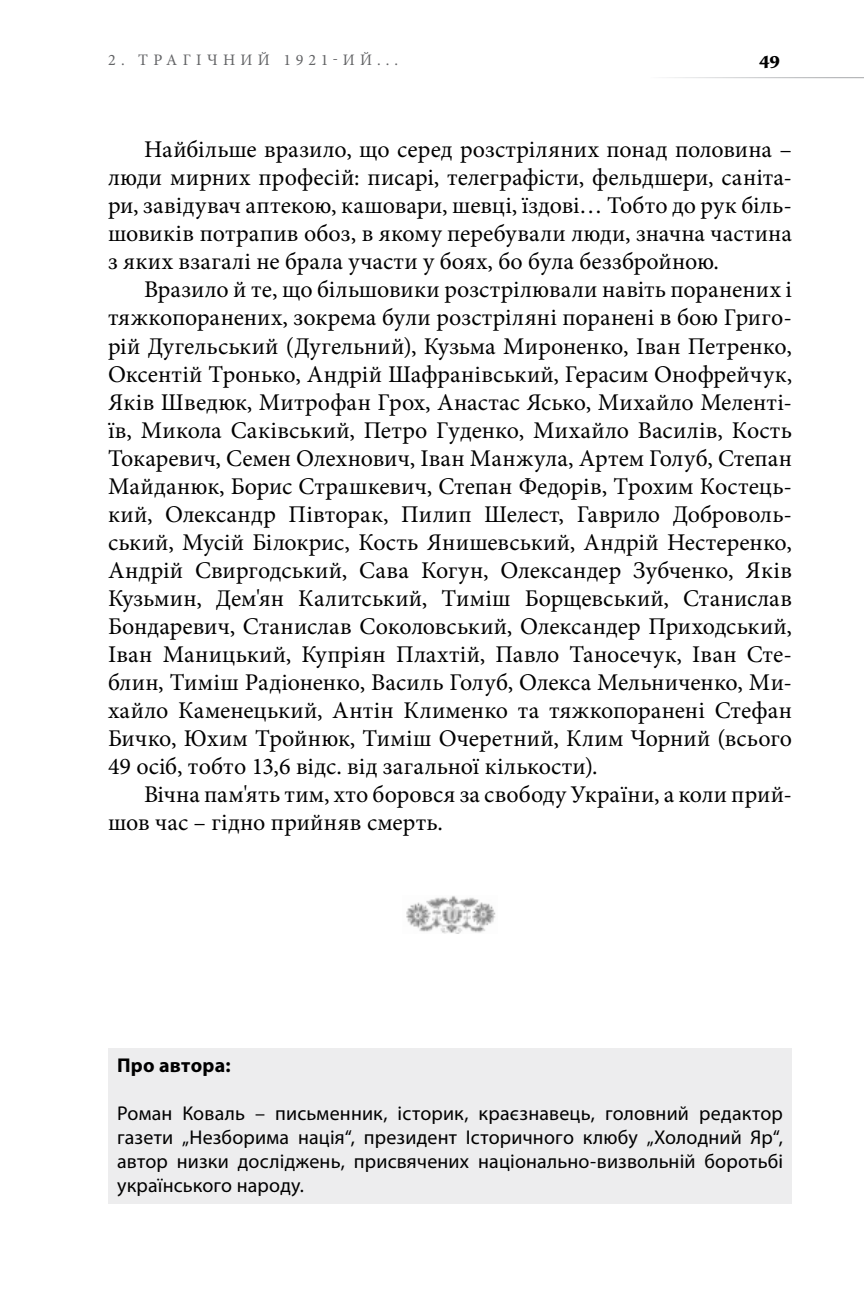
<style>
.page{position:relative;width:864px;height:1296px;background:#fff}
.page>*{position:absolute;margin:0;border:0;box-sizing:border-box;transform-origin:0 0}
.t1{font:24px/28px "Minion Pro";letter-spacing:.005em;color:#000;text-align:justify}
.t2{font:20px/24px "Myriad Pro";letter-spacing:.005em;color:#000;text-align:justify}
.t3{font:700 20px "Myriad Pro";letter-spacing:.015em;color:#000}
.t4{font:700 18px "Sava Pro";color:#000}
.t5{font:16px "Minion Pro";letter-spacing:.33em;color:#636466}
</style>
<div class="page">
<div style="left:108px;top:1048px;width:684px;height:156px;background:#ededee"></div>
<img style="left:406px;top:896px;width:90px;height:37px">
<p class="t5" style="left:108px;top:49px;width:292px">2. ТРАГІЧНИЙ 1921-ИЙ...</p>
<p class="t4" style="left:759px;top:50px;width:22px">49</p>
<p class="t1" style="left:108px;top:136px;width:686px;text-indent:36px">Найбільше вразило, що серед розстріляних понад половина – люди мирних професій: писарі, телеграфісти, фельдшери, саніта&shy;ри, завідувач аптекою, кашовари, шевці, їздові… Тобто до рук біль&shy;шовиків потрапив обоз, в якому перебували люди, значна частина з яких взагалі не брала участи у боях, бо була беззбройною.</p>
<p class="t1" style="left:108px;top:276px;width:686px;text-indent:36px">Вразило й те, що більшовики розстрілювали навіть поранених і тяжкопоранених, зокрема були розстріляні поранені в бою Григо&shy;рій Дугельський (Дугельний), Кузьма Мироненко, Іван Петренко, Оксентій Тронько, Андрій Шафранівський, Герасим Онофрейчук, Яків Шведюк, Митрофан Грох, Анастас Ясько, Михайло Меленті&shy;їв, Микола Саківський, Петро Гуденко, Михайло Василів, Кость Токаревич, Семен Олехнович, Іван Манжула, Артем Голуб, Степан Майданюк, Борис Страшкевич, Степан Федорів, Трохим Костець&shy;кий, Олександр Півторак, Пилип Шелест, Гаврило Доброволь&shy;ський, Мусій Білокрис, Кость Янишевський, Андрій Нестеренко, Андрій Свиргодський, Сава Когун, Олександер Зубченко, Яків Кузьмин, Дем'ян Калитський, Тиміш Борщевський, Станислав Бондаревич, Станислав Соколовський, Олександер Приходський, Іван Маницький, Купріян Плахтій, Павло Таносечук, Іван Сте&shy;блин, Тиміш Радіоненко, Василь Голуб, Олекса Мельниченко, Ми&shy;хайло Каменецький, Антін Клименко та тяжкопоранені Стефан Бичко, Юхим Тройнюк, Тиміш Очеретний, Клим Чорний (всього 49 осіб, тобто 13,6 відс. від загальної кількости).</p>
<p class="t1" style="left:108px;top:780px;width:685px;text-indent:36px">Вічна пам'ять тим, хто боровся за свободу України, а коли прий&shy;шов час – гідно прийняв смерть.</p>
<p class="t3" style="left:117px;top:1053px;width:115px">Про автора:</p>
<p class="t2" style="left:117px;top:1101px;width:668px">Роман Коваль – письменник, історик, краєзнавець, головний редактор газети „Незборима нація“, президент Історичного клюбу „Холодний Яр“, автор низки досліджень, присвячених національно-визвольній боротьбі українського народу.</p>
</div>
